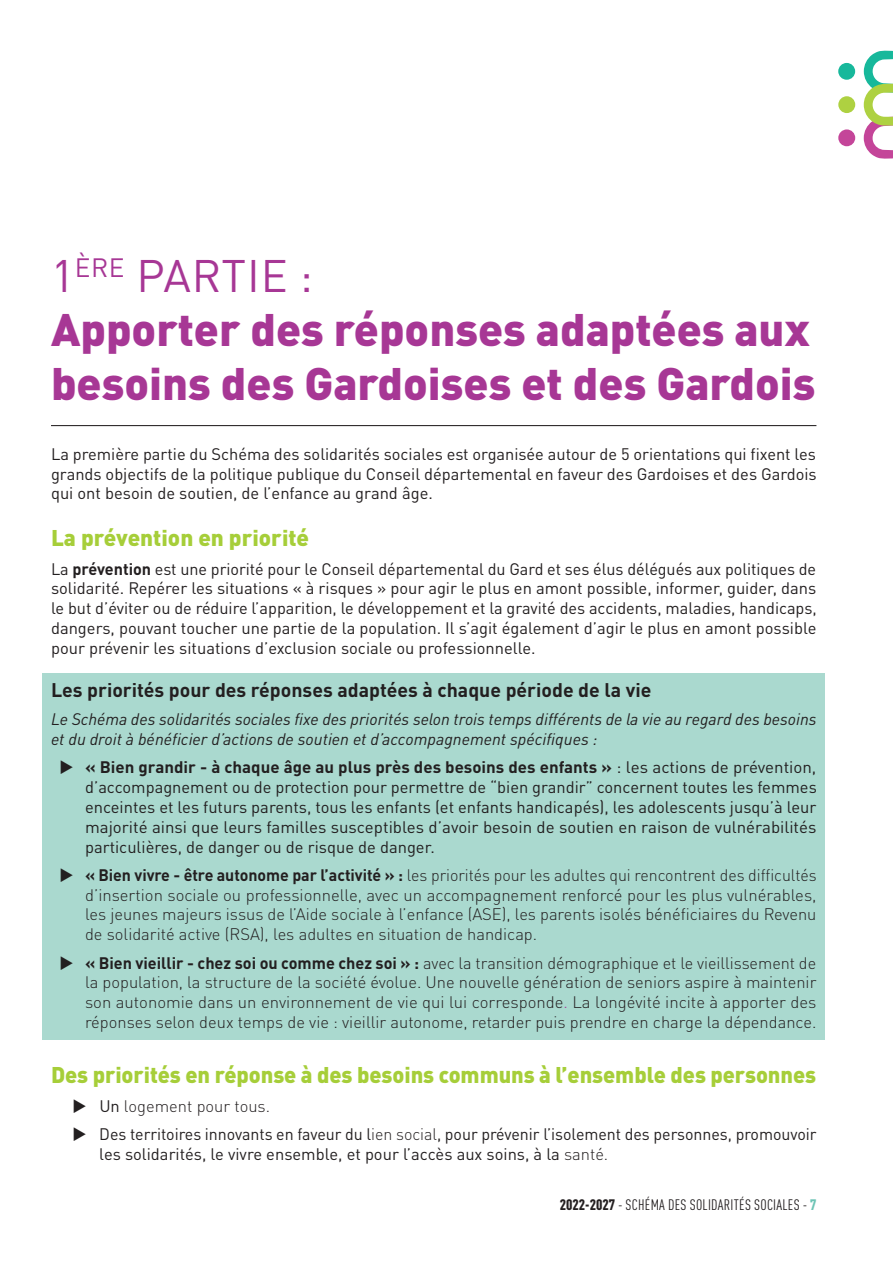
<style>
.page{position:relative;width:893px;height:1263px;background:#fff}
.page>*{position:absolute;margin:0;border:0;box-sizing:border-box;transform-origin:0 0}
.t1{font:900 45px/54px "DIN Pro";color:#a73795}
.t2{font:900 22.5px "DIN Pro";letter-spacing:-.005em;color:#a6ce39}
.t3{font:700 19.5px "DIN Pro";color:#231f20}
.t4{font:16.5px/19.8px "DIN Pro";color:#231f20;text-align:justify}
.t5{font:300 16.5px/19.8px "DIN Pro";color:#231f20;text-align:justify}
.t6{font:italic 16.5px/19.8px "DIN Pro";color:#231f20}
.t7{font:condensed 15px "DIN Pro";letter-spacing:.02em;color:#231f20}
.s1{font-weight:400}
.s2{font-weight:700}
.s3{color:#a73795}
.s4{font-weight:300}
.s5{font-weight:900}
.s6{font-weight:900;color:#6dc4b5}
</style>
<div class="page">
<div style="left:838px;top:129px;width:17px;height:17px;background:#c44599;border-radius:50%"></div>
<div style="left:838px;top:63px;width:17px;height:17px;background:#17b89b;border-radius:50%"></div>
<svg style="left:864px;top:50px;width:29px;height:109px"></svg>
<div style="left:838px;top:96px;width:17px;height:17px;background:#aed141;border-radius:50%"></div>
<div style="left:43px;top:673px;width:782px;height:37px;background:#aad9cf"></div>
<div style="left:43px;top:705px;width:782px;height:52px;background:#aad9cf"></div>
<div style="left:43px;top:752px;width:782px;height:113px;background:#aad9cf"></div>
<div style="left:43px;top:860px;width:782px;height:93px;background:#aad9cf"></div>
<div style="left:43px;top:947px;width:782px;height:93px;background:#aad9cf"></div>
<hr style="left:51px;top:425px;width:765px;height:1px;background:#231f20">
<h1 class="t1" style="left:51px;top:243px;width:766px"><span class="s1">1</span><sup>ÈRE</sup> <span class="s1">PARTIE :<br></span>Apporter des réponses adaptées aux besoins des Gardoises et des Gardois</h1>
<p class="t4" style="left:51px;top:442px;width:767px">La première partie du Schéma des solidarités sociales est organisée autour de 5 orientations qui fixent les grands objectifs de la politique publique du Conseil départemental en faveur des Gardoises et des Gardois qui ont besoin de soutien, de l’enfance au grand âge.</p>
<h2 class="t2" style="left:51px;top:519px;width:260px">La prévention en priorité</h2>
<p class="t4" style="left:51px;top:557px;width:767px">La <span class="s2">prévention</span> est une priorité pour le Conseil départemental du Gard et ses élus délégués aux politiques de solidarité. Repérer les situations « à risques » pour agir le plus en amont possible, informer, guider, dans le but d’éviter ou de réduire l’apparition, le développement et la gravité des accidents, maladies, handicaps, dangers, pouvant toucher une partie de la population. Il s’agit également d’agir le plus en amont possible pour prévenir les situations d’exclusion sociale ou professionnelle.</p>
<p class="t3" style="left:51px;top:674px;width:602px">Les priorités pour des réponses adaptées à chaque période de la vie</p>
<p class="t6" style="left:51px;top:708px;width:767px">Le Schéma des solidarités sociales fixe des priorités selon trois temps différents de la vie au regard des besoins et du droit à bénéficier d’actions de soutien et d’accompagnement spécifiques :</p>
<p class="t4" style="left:85px;top:756px;width:733px"><span class="s2">« Bien grandir - à chaque âge au plus près des besoins des enfants »</span> : les actions de prévention, d’accompagnement ou de protection pour permettre de “bien grandir” concernent toutes les femmes enceintes et les futurs parents, tous les enfants (et enfants handicapés), les adolescents jusqu’à leur majorité ainsi que leurs familles susceptibles d’avoir besoin de soutien en raison de vulnérabilités particulières, de danger ou de risque de danger.</p>
<p class="t5" style="left:85px;top:863px;width:733px"><span class="s2">« Bien vivre - être autonome par l’activité » :</span> les priorités pour les adultes qui rencontrent des difficultés d’insertion sociale ou professionnelle, avec un accompagnement renforcé pour les plus vulnérables, les jeunes majeurs issus de l’Aide sociale à l’enfance (ASE), les parents isolés bénéficiaires du Revenu de solidarité active (RSA), les adultes en situation de handicap.</p>
<p class="t5" style="left:85px;top:951px;width:733px"><span class="s2">« Bien vieillir - chez soi ou comme chez soi » :</span> avec la transition démographique et le vieillissement de la population, la structure de la société évolue. Une nouvelle génération de seniors aspire à maintenir son autonomie dans un environnement de vie qui lui corresponde<span class="s3">.</span> La longévité incite à apporter des réponses selon deux temps de vie : vieillir autonome, retarder puis prendre en charge la dépendance.</p>
<h2 class="t2" style="left:51px;top:1056px;width:767px">Des priorités en réponse à des besoins communs à l’ensemble des personnes</h2>
<p class="t4" style="left:99px;top:1090px;width:719px;line-height:28.3px">Un <span class="s4">logement pour tous.<br></span>Des territoires innovants en faveur du l<span class="s4">ien social</span>, pour prévenir l’isolement des personnes, promouvoir</p>
<p class="t4" style="left:99px;top:1142px;width:510px">les solidarités, le vivre ensemble, et pour l’accès aux soins, à la <span class="s4">santé.</span></p>
<p class="t7" style="left:560px;top:1194px;width:258px"><span class="s5">2022-2027</span> - SCHÉMA DES SOLIDARITÉS SOCIALES - <span class="s6">7</span></p>
</div>
